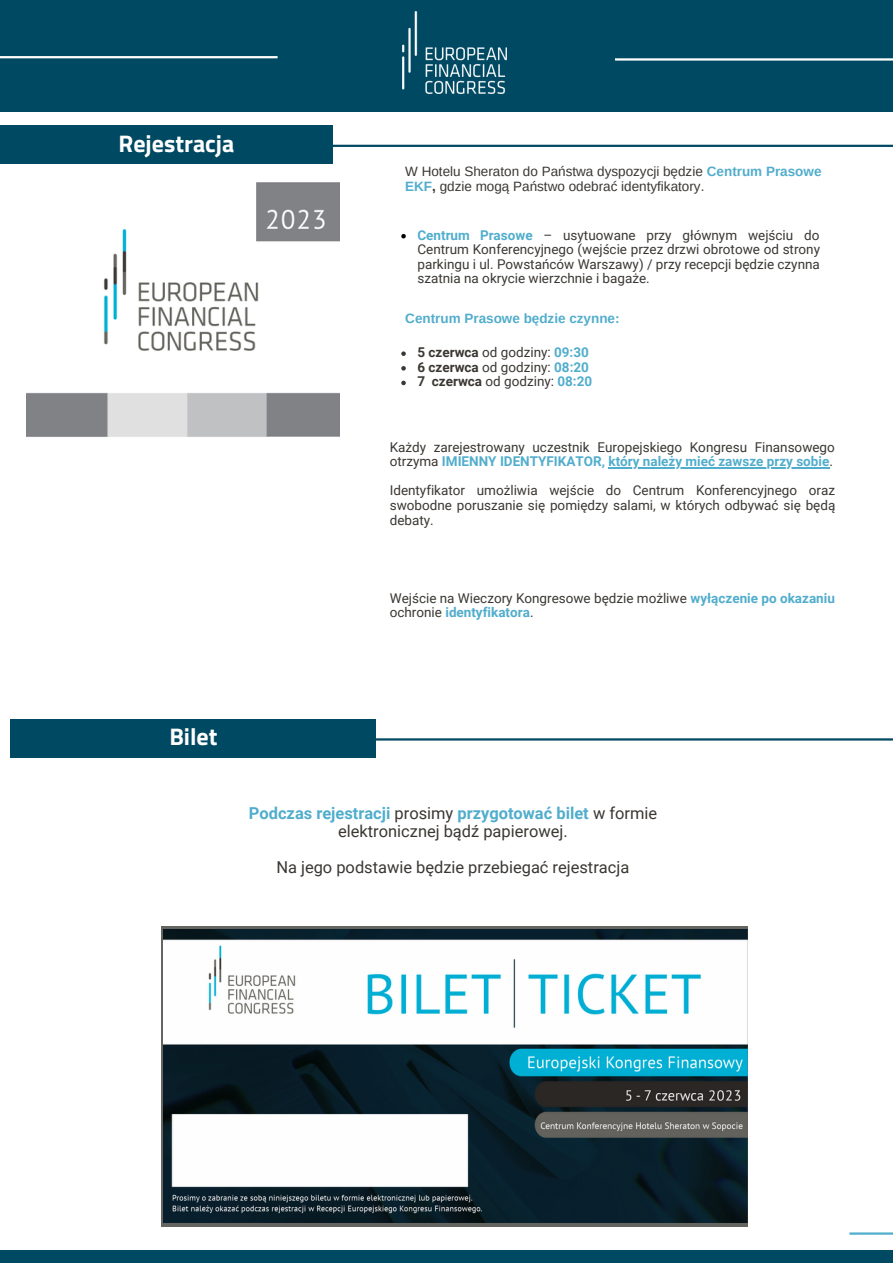
<style>
.page{position:relative;width:893px;height:1264px;background:#fff}
.page>*{position:absolute;margin:0;border:0;box-sizing:border-box;transform-origin:0 0}
.t1{font:700 24px "Titillium Web";color:#fff}
.t2{font:16.5px/17.9px "Roboto";color:#3a3733;text-align:center}
.t3{font:13.5px/14.5px "Roboto";color:#3a3733}
.t4{font:13.5px/14.5px "Arimo";color:#3a3733}
.t5{font:700 13.5px "Arimo";color:#51adcc}
.s1{font-weight:700;color:#51adcc}
.s2{font-weight:700}
</style>
<div class="page">
<div style="left:0;top:0;width:892px;height:112px;background:#004962"></div>
<img style="left:402px;top:11px;width:104px;height:82px">
<div style="left:0;top:1249px;width:892px;height:13px;background:#004962"></div>
<div style="left:11px;top:719px;width:365px;height:38px;background:#004962"></div>
<hr style="left:348px;top:738px;width:544px;height:2px;background:#004962">
<div style="left:0;top:125px;width:332px;height:39px;background:#004962"></div>
<hr style="left:332px;top:145px;width:560px;height:2px;background:#004962">
<hr style="left:0;top:56px;width:277px;height:2px;background:#fff">
<hr style="left:615px;top:58px;width:277px;height:3px;background:#fff">
<svg style="left:161px;top:926px;width:587px;height:300px;background:#595e5c"></svg>
<hr style="left:849px;top:1232px;width:43px;height:2px;background:#51adcc">
<img style="left:164px;top:929px;width:583px;height:293px">
<svg style="left:401px;top:234px;width:5px;height:4px"></svg>
<svg style="left:401px;top:351px;width:5px;height:5px"></svg>
<svg style="left:401px;top:366px;width:5px;height:4px"></svg>
<svg style="left:401px;top:381px;width:5px;height:4px"></svg>
<hr style="left:608px;top:467px;width:221px;height:1px;background:#51adcc">
<img style="left:27px;top:182px;width:312px;height:255px">
<p class="t1" style="left:118px;top:125px;width:117px">Rejestracja</p>
<p class="t4" style="left:405px;top:164px;width:418px">W Hotelu Sheraton do Państwa dyspozycji będzie <span class="s1">Centrum Prasowe<br>EKF</span><span class="s2">,</span> gdzie mogą Państwo odebrać identyfikatory.</p>
<p class="t3" style="left:417px;top:228px;width:404px;text-align:justify"><span class="s1">Centrum Prasowe</span> – usytuowane przy głównym wejściu do Centrum Konferencyjnego (wejście przez drzwi obrotowe od strony parkingu i ul. Powstańców Warszawy) / przy recepcji będzie czynna szatnia na okrycie wierzchnie i bagaże.</p>
<p class="t5" style="left:405px;top:311px;width:216px">Centrum Prasowe będzie czynne:</p>
<p class="t3" style="left:417px;top:345px;width:173px"><span class="s2">5 czerwca</span> od godziny: <span class="s1">09:30</span></p>
<p class="t3" style="left:417px;top:360px;width:173px"><span class="s2">6 czerwca</span> od godziny: <span class="s1">08:20</span></p>
<p class="t3" style="left:417px;top:374px;width:176px"><span class="s2">7 czerwca</span> od godziny: <span class="s1">08:20</span></p>
<p class="t3" style="left:390px;top:439px;width:446px">Każdy zarejestrowany uczestnik Europejskiego Kongresu Finansowego otrzyma <span class="s1">IMIENNY IDENTYFIKATOR, który należy mieć zawsze przy sobie</span>.</p>
<p class="t3" style="left:390px;top:483px;width:447px">Identyfikator umożliwia wejście do Centrum Konferencyjnego oraz swobodne poruszanie się pomiędzy salami, w których odbywać się będą debaty.</p>
<p class="t3" style="left:390px;top:591px;width:446px">Wejście na Wieczory Kongresowe będzie możliwe <span class="s1">wyłączenie po okazaniu </span>ochronie <span class="s1">identyfikatora</span>.</p>
<p class="t1" style="left:169px;top:717px;width:50px">Bilet</p>
<p class="t2" style="left:249px;top:804px;width:410px"><span class="s1">Podczas rejestracji</span> prosimy <span class="s1">przygotować bilet</span> w formie elektronicznej bądź papierowej.</p>
<p class="t2" style="left:276px;top:858px;width:354px">Na jego podstawie będzie przebiegać rejestracja</p>
</div>
